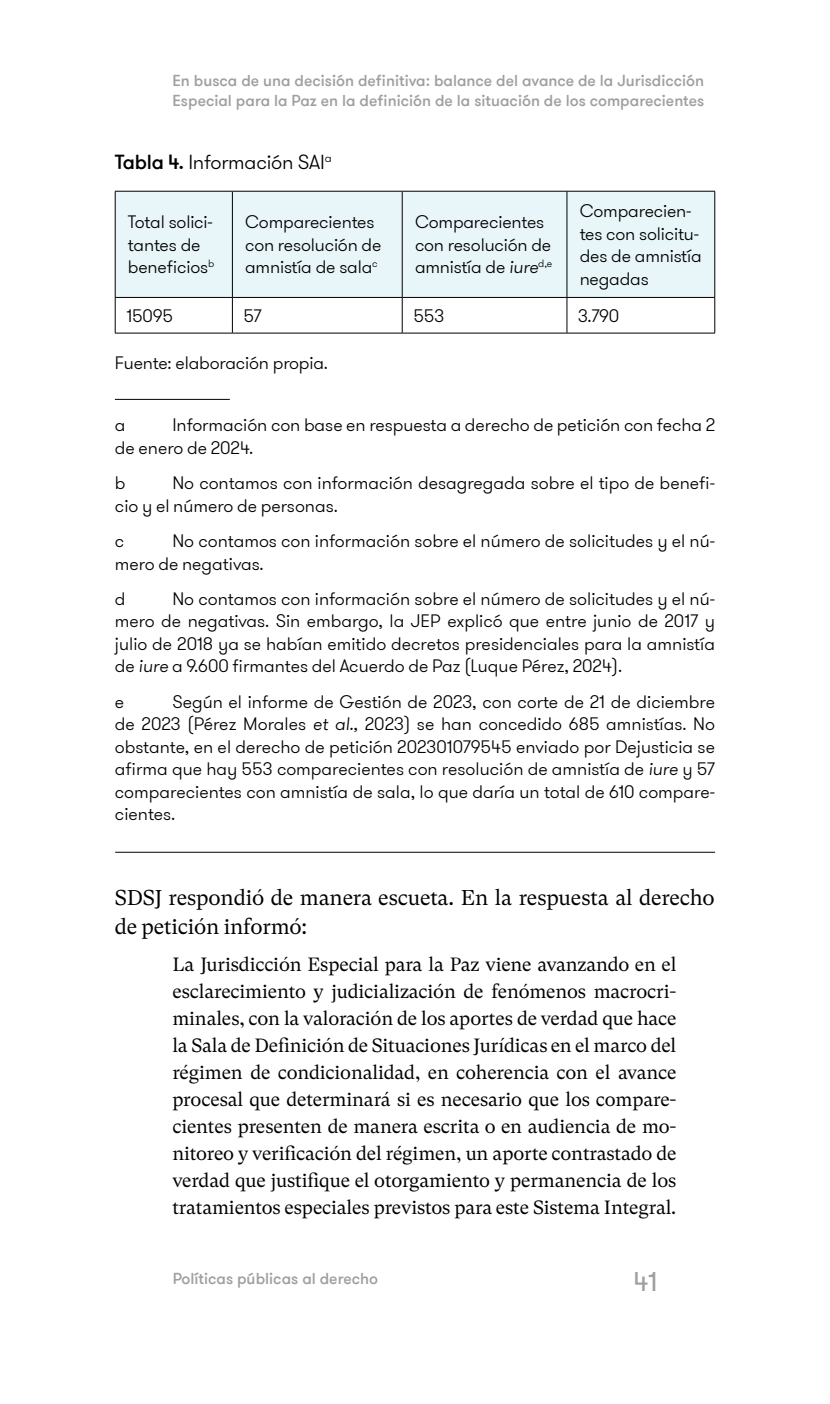
<style>
.page{position:relative;width:830px;height:1404px;background:#fff}
.page>*{position:absolute;margin:0;border:0;box-sizing:border-box;transform-origin:0 0}
.t1{font:27px "GT Walsheim Pro";color:#9d9fa2}
.t2{font:21.38px/29.2px "GT Super Text";letter-spacing:-.01em;color:#000}
.t3{font:300 20.25px "GT Walsheim Pro";letter-spacing:-.01em;color:#000}
.t4{font:19.12px/27px "GT Super Text";letter-spacing:-.01em;color:#000;text-align:justify}
.t5{font:300 18px/22.5px "GT Walsheim Pro";color:#000}
.t6{font:500 15.75px/20.2px "GT Walsheim Pro";color:#9d9fa2}
.s1{font-weight:500}
.s2{font-style:italic}
</style>
<div class="page">
<div style="left:116px;top:192px;width:598px;height:105px;background:#e9f6f9"></div>
<hr style="left:232px;top:191px;width:1px;height:106px;background:#000">
<hr style="left:401px;top:191px;width:1px;height:106px;background:#000">
<hr style="left:566px;top:191px;width:1px;height:106px;background:#000">
<hr style="left:115px;top:298px;width:1px;height:35px;background:#000">
<hr style="left:232px;top:298px;width:1px;height:35px;background:#000">
<hr style="left:401px;top:298px;width:1px;height:35px;background:#000">
<hr style="left:566px;top:298px;width:1px;height:35px;background:#000">
<hr style="left:714px;top:298px;width:1px;height:35px;background:#000">
<hr style="left:115px;top:333px;width:117px;height:1px;background:#000">
<hr style="left:232px;top:333px;width:170px;height:1px;background:#000">
<hr style="left:402px;top:333px;width:164px;height:1px;background:#000">
<hr style="left:566px;top:333px;width:148px;height:1px;background:#000">
<hr style="left:115px;top:191px;width:117px;height:1px;background:#000">
<hr style="left:115px;top:191px;width:1px;height:106px;background:#000">
<hr style="left:232px;top:191px;width:170px;height:1px;background:#000">
<hr style="left:402px;top:191px;width:164px;height:1px;background:#000">
<hr style="left:566px;top:191px;width:148px;height:1px;background:#000">
<hr style="left:714px;top:191px;width:1px;height:106px;background:#000">
<hr style="left:115px;top:297px;width:117px;height:1px;background:#000">
<hr style="left:232px;top:297px;width:170px;height:1px;background:#000">
<hr style="left:402px;top:297px;width:164px;height:1px;background:#000">
<hr style="left:566px;top:297px;width:148px;height:1px;background:#000">
<hr style="left:115px;top:399px;width:115px;height:1px;background:#000">
<hr style="left:115px;top:851px;width:599px;height:1px;background:#000">
<p class="t6" style="left:172px;top:70px;width:533px">En busca de una decisión definitiva: balance del avance de la Jurisdicción<br>Especial para la Paz en la definición de la situación de los comparecientes</p>
<p class="t3" style="left:115px;top:149px;width:218px"><span class="s1">Tabla 4.</span> Información SAI<sup>a</sup></p>
<p class="t5" style="left:128px;top:211px;width:88px">Total solici&shy;tantes de beneficios<sup>b</sup></p>
<p class="t5" style="left:245px;top:211px;width:138px">Comparecientes con resolución de amnistía de sala<sup>c</sup></p>
<p class="t5" style="left:415px;top:211px;width:139px">Comparecientes con resolución de amnistía de <span class="s2">iure</span><sup>d</sup><sup>,</sup><sup>e</sup></p>
<p class="t5" style="left:579px;top:200px;width:123px">Comparecien&shy;tes con solicitu&shy;des de amnistía negadas</p>
<p class="t5" style="left:126px;top:305px;width:48px">15095</p>
<p class="t5" style="left:243px;top:305px;width:20px">57</p>
<p class="t5" style="left:413px;top:305px;width:32px">553</p>
<p class="t5" style="left:578px;top:305px;width:43px">3.790</p>
<p class="t5" style="left:115px;top:352px;width:214px">Fuente: elaboración propia.</p>
<p class="t5" style="left:115px;top:414px;width:601px;text-indent:57px">Información con base en respuesta a derecho de petición con fecha 2 de enero de 2024.</p>
<p class="t5" style="left:115px;top:472px;width:12px">b</p>
<p class="t5" style="left:115px;top:414px;width:12px">a</p>
<p class="t5" style="left:115px;top:472px;width:601px;text-indent:57px">No contamos con información desagregada sobre el tipo de benefi&shy;cio y el número de personas.</p>
<p class="t5" style="left:115px;top:530px;width:11px">c</p>
<p class="t5" style="left:115px;top:530px;width:601px;text-indent:57px">No contamos con información sobre el número de solicitudes y el nú&shy;mero de negativas.</p>
<p class="t5" style="left:115px;top:587px;width:12px">d</p>
<p class="t5" style="left:115px;top:587px;width:601px;text-align:justify;text-indent:57px">No contamos con información sobre el número de solicitudes y el nú&shy;mero de negativas. Sin embargo, la JEP explicó que entre junio de 2017 y julio de 2018 ya se habían emitido decretos presidenciales para la amnistía de <span class="s2">iure</span> a 9.600 firmantes del Acuerdo de Paz (Luque Pérez, 2024).</p>
<p class="t5" style="left:115px;top:690px;width:11px">e</p>
<p class="t5" style="left:115px;top:690px;width:601px;text-align:justify;text-indent:57px">Según el informe de Gestión de 2023, con corte de 21 de diciembre de 2023 (Pérez Morales <span class="s2">et al.,</span> 2023) se han concedido 685 amnistías. No obstante, en el derecho de petición 202301079545 enviado por Dejusticia se afirma que hay 553 comparecientes con resolución de amnistía de <span class="s2">iure</span> y 57 comparecientes con amnistía de sala, lo que daría un total de 610 compare&shy;cientes.</p>
<p class="t2" style="left:115px;top:883px;width:601px">SDSJ respondió de manera escueta. En la respuesta al derecho de petición informó:</p>
<p class="t4" style="left:172px;top:950px;width:505px">La Jurisdicción Especial para la Paz viene avanzando en el esclarecimiento y judicialización de fenómenos macrocri&shy;minales, con la valoración de los aportes de verdad que hace la Sala de Definición de Situaciones Jurídicas en el marco del régimen de condicionalidad, en coherencia con el avance procesal que determinará si es necesario que los compare&shy;cientes presenten de manera escrita o en audiencia de mo&shy;nitoreo y verificación del régimen, un aporte contrastado de verdad que justifique el otorgamiento y permanencia de los tratamientos especiales previstos para este Sistema Integral.</p>
<p class="t6" style="left:173px;top:1268px;width:207px">Políticas públicas al derecho</p>
<h1 class="t1" style="left:633px;top:1264px;width:26px">41</h1>
</div>
